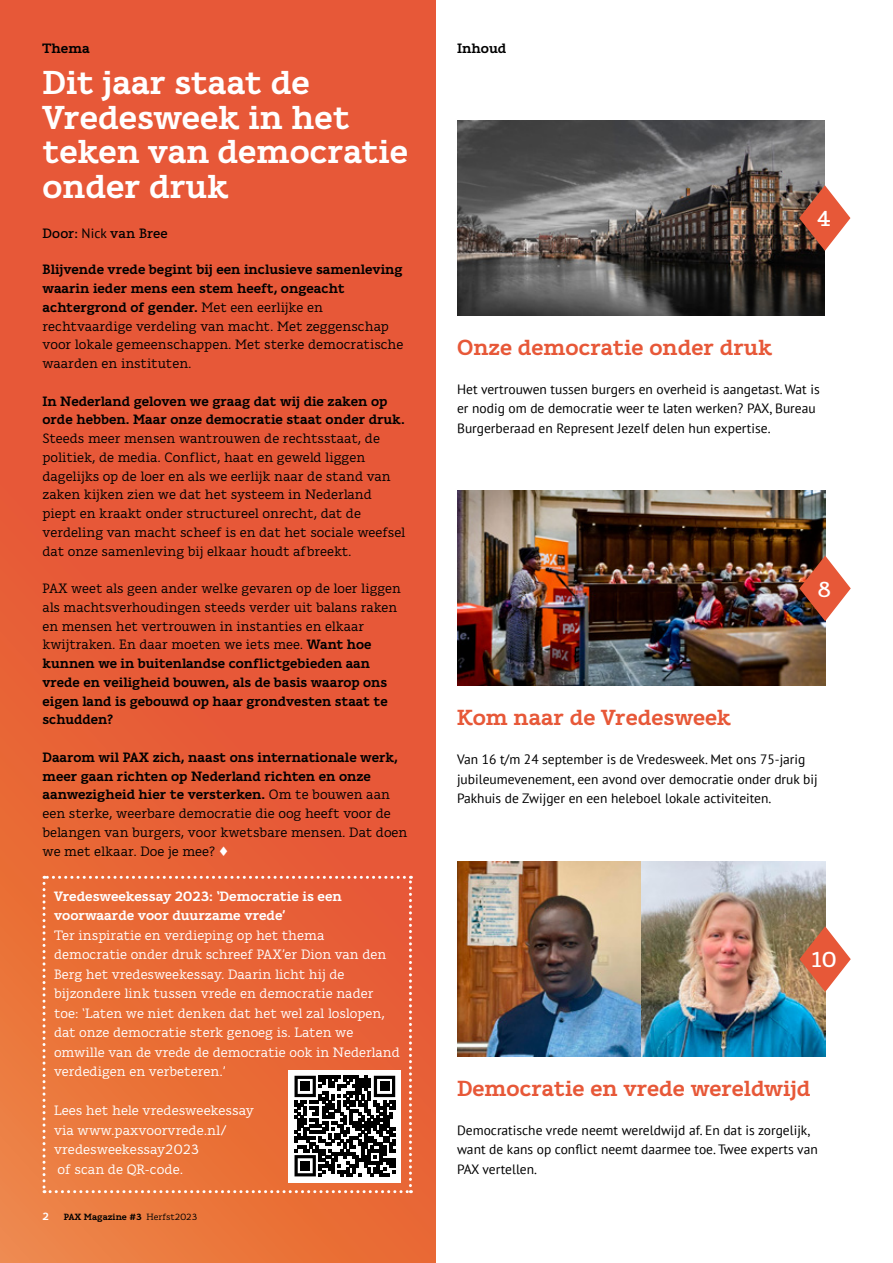
<style>
.page{position:relative;width:893px;height:1263px;background:#fff}
.page>*{position:absolute;margin:0;border:0;box-sizing:border-box;transform-origin:0 0}
.t1{font:700 33px/34.5px "Karlo Serif";color:#fff}
.t2{font:700 21.75px "Karlo Serif";color:#e75838}
.t3{font:500 21.6px "Karlo Serif";color:#fff}
.t4{font:13.5px/18.8px "Karlo Serif";color:#000}
.t5{font:13.5px/19.5px "PT Sans";color:#000}
.t6{font:13.5px/19.5px "Karlo Serif";color:#fff}
.t7{font:700 13.5px/18.8px "Karlo Serif";color:#000}
.t8{font:700 13.5px/19.5px "Karlo Serif";color:#fff}
.t9{font:500 13.5px "Karlo Serif";letter-spacing:.01em;color:#000}
.t10{font:700 10.5px "Karlo Serif";color:#fff}
.t11{font:700 9px "Karlo Serif";color:#000}
.s1{font-family:"PT Sans";font-weight:400}
.s2{font-weight:700}
.s3{font-weight:400}
</style>
<div class="page">
<svg style="left:0;top:0;width:436px;height:1263px;background:#e75c38"></svg>
<img style="left:457px;top:491px;width:368px;height:195px">
<img style="left:457px;top:121px;width:368px;height:195px">
<svg style="left:799px;top:185px;width:51px;height:66px"></svg>
<svg style="left:799px;top:556px;width:52px;height:65px"></svg>
<img style="left:641px;top:862px;width:184px;height:195px">
<svg style="left:799px;top:926px;width:52px;height:66px"></svg>
<svg style="left:43px;top:876px;width:369px;height:317px;background:#dd6d40"></svg>
<div style="left:301px;top:1082px;width:9px;height:9px;background:#000"></div>
<div style="left:380px;top:1082px;width:9px;height:9px;background:#000"></div>
<div style="left:301px;top:1161px;width:9px;height:9px;background:#000"></div>
<img style="left:457px;top:862px;width:184px;height:195px">
<svg style="left:220px;top:846px;width:7px;height:10px"></svg>
<p class="t7" style="left:43px;top:39px;width:49px">Thema</p>
<p class="t7" style="left:457px;top:39px;width:51px">Inhoud</p>
<h1 class="t1" style="left:43px;top:66px;width:367px">Dit jaar staat de<br>Vredesweek in het teken van democratie onder druk</h1>
<p class="t9" style="left:43px;top:225px;width:127px">Door: <span class="s1">Nick</span> van Bree</p>
<p class="t4" style="left:43px;top:260px;width:362px"><span class="s2">Blijvende vrede begint bij een inclusieve samenleving waarin ieder mens een stem heeft, ongeacht achtergrond of gender.</span> Met een eerlijke en rechtvaardige verdeling van macht. Met zeggenschap voor lokale gemeenschappen. Met sterke democratische waarden en instituten.</p>
<p class="t7" style="left:43px;top:392px;width:364px">In Nederland geloven we graag dat wij die zaken op orde hebben. Maar onze democratie staat onder druk.</p>
<p class="t4" style="left:43px;top:429px;width:364px">Steeds meer mensen wantrouwen de rechtsstaat, de politiek, de media. Conflict, haat en geweld liggen dagelijks op de loer en als we eerlijk naar de stand van zaken kijken zien we dat het systeem in Nederland piept en kraakt onder structureel onrecht, dat de verdeling van macht scheef is en dat het sociale weefsel dat onze samenleving bij elkaar houdt afbreekt.</p>
<p class="t4" style="left:43px;top:579px;width:360px">PAX weet als geen ander welke gevaren op de loer liggen als machtsverhoudingen steeds verder uit balans raken en mensen het vertrouwen in instanties en elkaar kwijtraken. En daar moeten we iets mee. <span class="s2">Want hoe kunnen we in buitenlandse conflictgebieden aan vrede en veiligheid bouwen, als de basis waarop ons eigen land is gebouwd op haar grondvesten staat te schudden?</span></p>
<p class="t4" style="left:43px;top:748px;width:366px"><span class="s2">Daarom wil PAX zich, naast ons internationale werk, meer gaan richten op Nederland richten en onze aanwezigheid hier te versterken.</span> Om te bouwen aan een sterke, weerbare democratie die oog heeft voor de belangen van burgers, voor kwetsbare mensen. Dat doen we met elkaar. Doe je mee?</p>
<h3 class="t3" style="left:817px;top:205px;width:16px">4</h3>
<h2 class="t2" style="left:457px;top:334px;width:317px">Onze democratie onder druk</h2>
<p class="t5" style="left:457px;top:379px;width:364px">Het vertrouwen tussen burgers en overheid is aangetast. Wat is er nodig om de democratie weer te laten werken? PAX, Bureau<br>Burgerberaad en Represent Jezelf delen hun expertise.</p>
<h3 class="t3" style="left:817px;top:576px;width:16px">8</h3>
<h2 class="t2" style="left:457px;top:704px;width:276px">Kom naar de Vredesweek</h2>
<p class="t5" style="left:457px;top:749px;width:362px">Van 16 t/m 24 september is de Vredesweek. Met ons 75-jarig jubileumevenement, een avond over democratie onder druk bij<br>Pakhuis de Zwijger en een heleboel lokale activiteiten.</p>
<p class="t8" style="left:54px;top:886px;width:289px">Vredesweekessay 2023: ‘Democratie is een voorwaarde voor duurzame vrede’</p>
<p class="t6" style="left:54px;top:925px;width:347px">Ter inspiratie en verdieping op het thema democratie onder druk schreef PAX’er Dion van den Berg het vredesweekessay. Daarin licht hij de bijzondere link tussen vrede en democratie nader toe: ‘Laten we niet denken dat het wel zal loslopen, dat onze democratie sterk genoeg is. Laten we omwille van de vrede de democratie ook in Nederland verdedigen en verbeteren.’</p>
<p class="t6" style="left:54px;top:1101px;width:201px">Lees het hele vredesweekessay via www.paxvoorvrede.nl/ vredesweekessay2023<br>of scan de QR-code.</p>
<p class="t11" style="left:64px;top:1212px;width:135px">PAX Magazine #3 <span class="s3">Herfst2023</span></p>
<p class="t10" style="left:43px;top:1210px;width:8px">2</p>
<h3 class="t3" style="left:811px;top:946px;width:27px">10</h3>
<h2 class="t2" style="left:457px;top:1075px;width:355px">Democratie en vrede wereldwijd</h2>
<p class="t5" style="left:457px;top:1120px;width:362px">Democratische vrede neemt wereldwijd af. En dat is zorgelijk, want de kans op conflict neemt daarmee toe. Twee experts van<br>PAX vertellen.</p>
</div>
